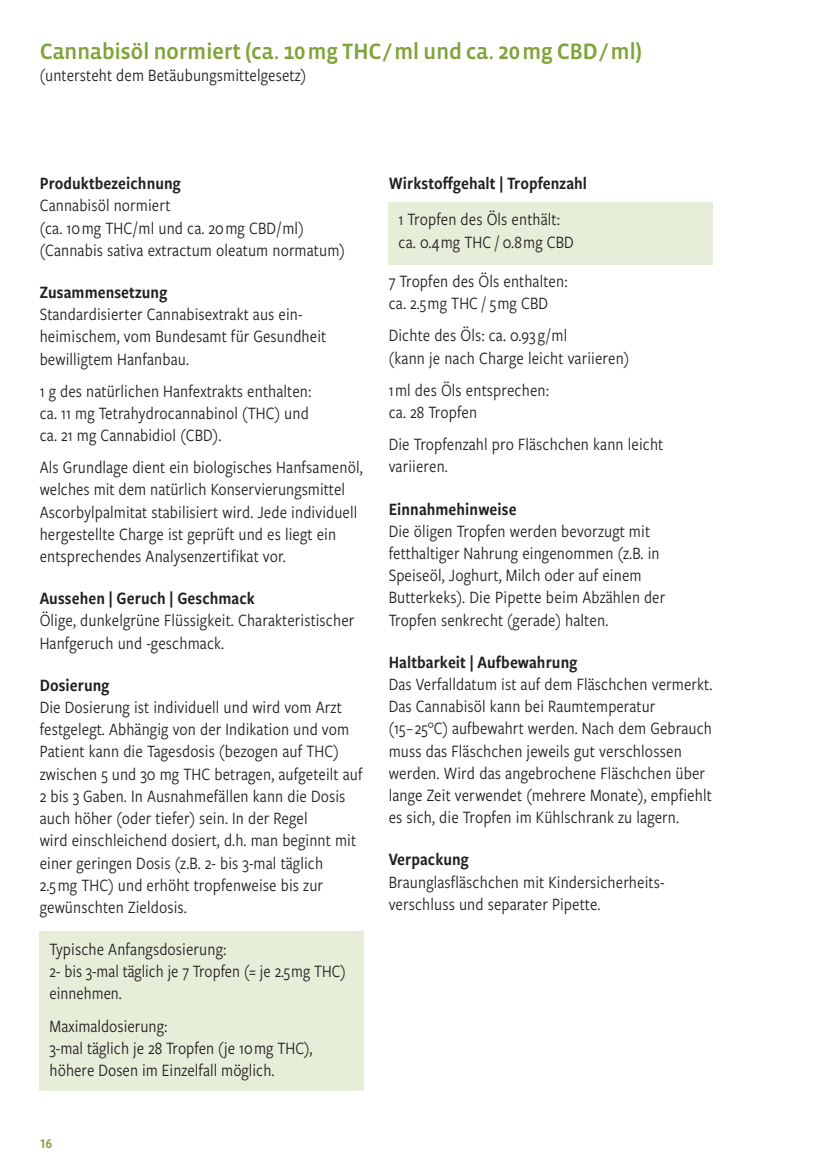
<style>
.page{position:relative;width:819px;height:1166px;background:#fff}
.page>*{position:absolute;margin:0;border:0;box-sizing:border-box;transform-origin:0 0}
.t1{font:500 22.75px "Vista Sans OTCE";letter-spacing:-.02em;color:#80a33a}
.t2{font:18.03px/22.2px "Freight Sans Cnd Pro";letter-spacing:.005em;color:#231f20}
.t3{font:18.03px "Freight Sans Cnd Pro Semi";letter-spacing:.005em;color:#231f20}
.t4{font:14px "Freight Sans Cnd Pro Semi";color:#80a33a}
</style>
<div class="page">
<div style="left:40px;top:931px;width:324px;height:160px;background:#e6edd9"></div>
<div style="left:388px;top:202px;width:324px;height:63px;background:#e6edd9"></div>
<p class="t1" style="left:40px;top:38px;width:604px">Cannabisöl normiert (ca. 10mg THC/ml und ca. 20mg CBD/ml)</p>
<p class="t2" style="left:40px;top:64px;width:268px">(untersteht dem Betäubungsmittelgesetz)</p>
<p class="t3" style="left:40px;top:171px;width:142px">Produktbezeichnung</p>
<p class="t2" style="left:40px;top:194px;width:307px">Cannabisöl normiert<br>(ca. 10 mg THC / ml und ca. 20 mg CBD / ml) (Cannabis sativa extractum oleatum normatum)</p>
<p class="t3" style="left:40px;top:280px;width:129px">Zusammensetzung</p>
<p class="t2" style="left:40px;top:302px;width:288px">Standardisierter Cannabisextrakt aus ein&shy;heimischem, vom Bundesamt für Gesundheit bewilligtem Hanfanbau.</p>
<p class="t2" style="left:40px;top:379px;width:273px">1 g des natürlichen Hanfextrakts enthalten: ca. 11 mg Tetrahydrocannabinol (THC) und ca. 21 mg Cannabidiol (CBD).</p>
<p class="t2" style="left:40px;top:455px;width:324px">Als Grundlage dient ein biologisches Hanfsamenöl, welches mit dem natürlich Konservierungsmittel Ascorbylpalmitat stabilisiert wird. Jede individuell hergestellte Charge ist geprüft und es liegt ein entsprechendes Analysenzertifikat vor.</p>
<p class="t3" style="left:40px;top:586px;width:216px">Aussehen | Geruch | Geschmack</p>
<p class="t2" style="left:40px;top:609px;width:316px">Ölige, dunkelgrüne Flüssigkeit. Charakteristischer<br>Hanfgeruch und -geschmack.</p>
<p class="t3" style="left:40px;top:673px;width:71px">Dosierung</p>
<p class="t2" style="left:40px;top:695px;width:324px">Die Dosierung ist individuell und wird vom Arzt festgelegt. Abhängig von der Indikation und vom Patient kann die Tagesdosis (bezogen auf THC) zwischen 5 und 30 mg THC betragen, aufgeteilt auf 2 bis 3 Gaben. In Ausnahmefällen kann die Dosis auch höher (oder tiefer) sein. In der Regel<br>wird einschleichend dosiert, d.h. man beginnt mit einer geringen Dosis (z.B. 2- bis 3-mal täglich<br>2.5 mg THC) und erhöht tropfenweise bis zur gewünschten Zieldosis.</p>
<p class="t2" style="left:50px;top:937px;width:298px">Typische Anfangsdosierung:<br>2- bis 3-mal täglich je 7 Tropfen (= je 2.5 mg THC) einnehmen.</p>
<p class="t2" style="left:50px;top:1014px;width:264px">Maximaldosierung:<br>3-mal täglich je 28 Tropfen (je 10 mg THC), höhere Dosen im Einzelfall möglich.</p>
<p class="t4" style="left:40px;top:1134px;width:14px">16</p>
<p class="t3" style="left:388px;top:171px;width:200px">Wirkstoffgehalt | Tropfenzahl</p>
<p class="t2" style="left:398px;top:208px;width:177px">1 Tropfen des Öls enthält: ca. 0.4 mg THC / 0.8 mg CBD</p>
<p class="t2" style="left:388px;top:269px;width:180px">7 Tropfen des Öls enthalten: ca. 2.5 mg THC / 5 mg CBD</p>
<p class="t2" style="left:388px;top:324px;width:242px">Dichte des Öls: ca. 0.93 g / ml<br>(kann je nach Charge leicht variieren)</p>
<p class="t2" style="left:388px;top:378px;width:162px">1 ml des Öls entsprechen: ca. 28 Tropfen</p>
<p class="t2" style="left:388px;top:432px;width:276px">Die Tropfenzahl pro Fläschchen kann leicht variieren.</p>
<p class="t3" style="left:388px;top:496px;width:129px">Einnahmehinweise</p>
<p class="t2" style="left:388px;top:519px;width:278px">Die öligen Tropfen werden bevorzugt mit fetthaltiger Nahrung eingenommen (z.B. in Speiseöl, Joghurt, Milch oder auf einem Butterkeks). Die Pipette beim Abzählen der Tropfen senkrecht (gerade) halten.</p>
<p class="t3" style="left:388px;top:649px;width:190px">Haltbarkeit | Aufbewahrung</p>
<p class="t2" style="left:388px;top:672px;width:325px">Das Verfalldatum ist auf dem Fläschchen vermerkt.<br>Das Cannabisöl kann bei Raumtemperatur<br>(15 – 25°C) aufbewahrt werden. Nach dem Gebrauch muss das Fläschchen jeweils gut verschlossen werden. Wird das angebrochene Fläschchen über lange Zeit verwendet (mehrere Monate), empfiehlt es sich, die Tropfen im Kühlschrank zu lagern.</p>
<p class="t3" style="left:388px;top:847px;width:82px">Verpackung</p>
<p class="t2" style="left:388px;top:870px;width:277px">Braunglasfläschchen mit Kindersicherheits&shy;verschluss und separater Pipette.</p>
</div>
